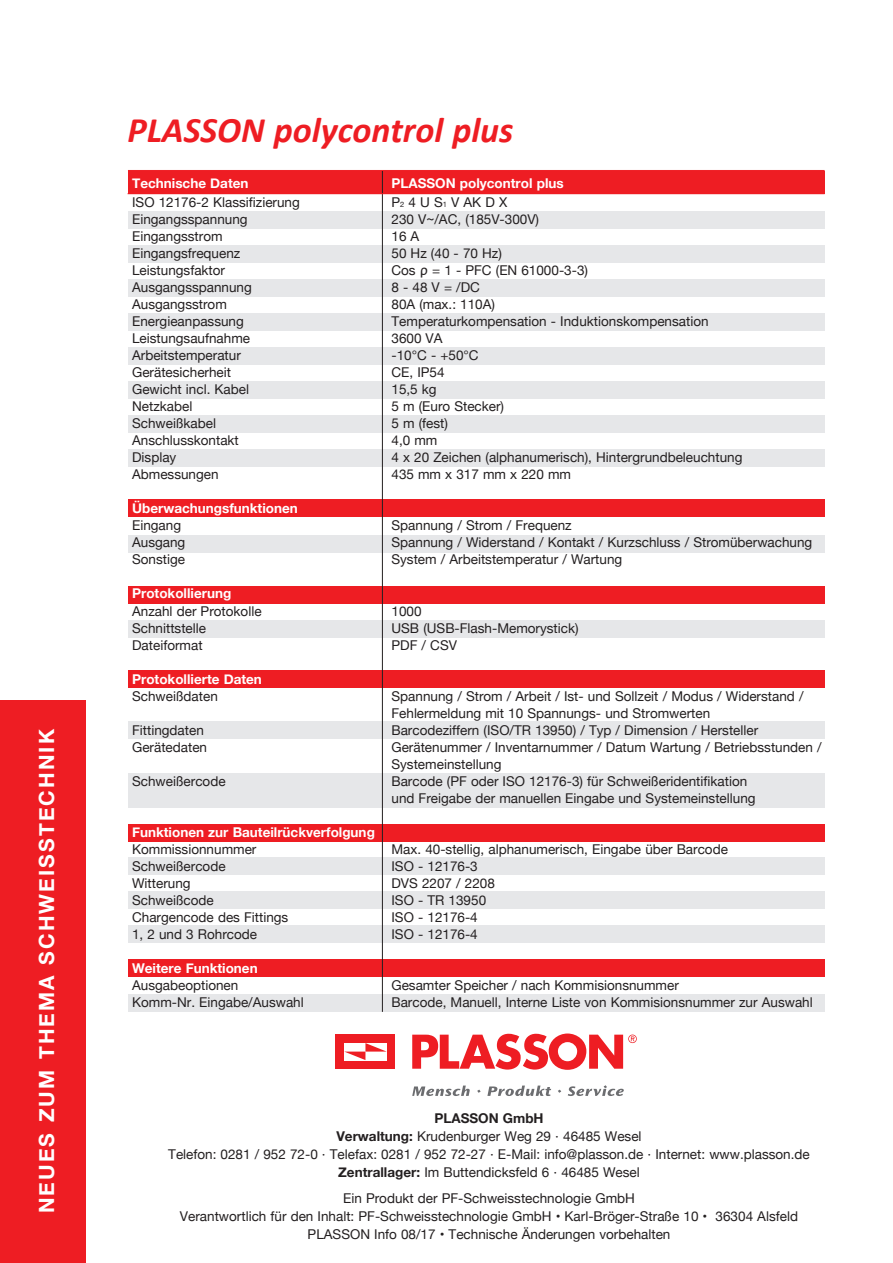
<style>
.page{position:relative;width:893px;height:1263px;background:#fff}
.page>*{position:absolute;margin:0;border:0;box-sizing:border-box;transform-origin:0 0}
.t1{font:italic 700 36px "Calibri";color:#ee1d23}
.t2{font:700 21px "Helvetica Neue";letter-spacing:.1em;color:#fff}
.t3{font:13.5px/17px "Helvetica Neue";color:#231f20}
.t4{font:700 13.5px/19.5px "Helvetica Neue";color:#fff}
.s1{font-weight:400;color:#231f20}
.s2{font-weight:400;font-size:7.5px;color:#231f20}
.s3{font-family:"Lucida Grande"}
.s4{font-weight:700}
</style>
<div class="page">
<div style="left:0;top:701px;width:85px;height:562px;background:#ee1d23"></div>
<div style="left:128px;top:171px;width:697px;height:23px;background:#ee1d23"></div>
<div style="left:128px;top:212px;width:697px;height:17px;background:#e6e7e9"></div>
<div style="left:128px;top:246px;width:697px;height:17px;background:#e6e7e9"></div>
<div style="left:128px;top:280px;width:697px;height:17px;background:#e6e7e9"></div>
<div style="left:128px;top:314px;width:697px;height:17px;background:#e6e7e9"></div>
<div style="left:128px;top:348px;width:697px;height:17px;background:#e6e7e9"></div>
<div style="left:128px;top:382px;width:697px;height:17px;background:#e6e7e9"></div>
<div style="left:128px;top:416px;width:697px;height:17px;background:#e6e7e9"></div>
<div style="left:128px;top:450px;width:697px;height:17px;background:#e6e7e9"></div>
<div style="left:128px;top:499px;width:697px;height:17px;background:#ee1d23"></div>
<div style="left:128px;top:535px;width:697px;height:17px;background:#e6e7e9"></div>
<div style="left:128px;top:586px;width:697px;height:17px;background:#ee1d23"></div>
<div style="left:128px;top:620px;width:697px;height:17px;background:#e6e7e9"></div>
<div style="left:128px;top:671px;width:697px;height:17px;background:#ee1d23"></div>
<div style="left:128px;top:722px;width:697px;height:17px;background:#e6e7e9"></div>
<div style="left:128px;top:773px;width:697px;height:34px;background:#e6e7e9"></div>
<div style="left:128px;top:824px;width:697px;height:17px;background:#ee1d23"></div>
<div style="left:128px;top:960px;width:697px;height:17px;background:#ee1d23"></div>
<div style="left:128px;top:857px;width:697px;height:17px;background:#e6e7e9"></div>
<div style="left:128px;top:891px;width:697px;height:17px;background:#e6e7e9"></div>
<div style="left:128px;top:925px;width:697px;height:17px;background:#e6e7e9"></div>
<div style="left:128px;top:995px;width:697px;height:17px;background:#e6e7e9"></div>
<hr style="left:128px;top:170px;width:697px;height:1px;background:#ee1d23">
<hr style="left:382px;top:171px;width:1px;height:841px;background:#231f20">
<hr style="left:128px;top:193px;width:697px;height:1px;background:#ee1d23">
<svg style="left:412px;top:1085px;width:212px;height:11px"></svg>
<div style="left:336px;top:1034px;width:59px;height:34px;background:#ee1d23"></div>
<svg style="left:344px;top:1043px;width:43px;height:17px"></svg>
<svg style="left:412px;top:1033px;width:225px;height:37px"></svg>
<h2 class="t2" style="left:30px;top:1213px;width:486px;rotate:-90deg">NEUES ZUM THEMA SCHWEISSTECHNIK</h2>
<h1 class="t1" style="left:128px;top:107px;width:387px">PLASSON polycontrol plus</h1>
<p class="t4" style="left:132px;top:173px;width:118px">Technische Daten</p>
<p class="t3" style="left:132px;top:195px;width:169px">ISO 12176-2 Klassifizierung<br>Eingangsspannung<br>Eingangsstrom<br>Eingangsfrequenz<br>Leistungsfaktor<br>Ausgangsspannung<br>Ausgangsstrom<br>Energieanpassung<br>Leistungsaufnahme<br>Arbeitstemperatur<br>Gerätesicherheit<br>Gewicht incl. Kabel<br>Netzkabel<br>Schweißkabel<br>Anschlusskontakt<br>Display<br>Abmessungen</p>
<p class="t4" style="left:132px;top:499px;width:167px">Überwachungsfunktionen</p>
<p class="t3" style="left:132px;top:518px;width:55px">Eingang<br>Ausgang<br>Sonstige</p>
<p class="t4" style="left:132px;top:584px;width:101px">Protokollierung</p>
<p class="t3" style="left:132px;top:603px;width:131px">Anzahl der Protokolle<br>Schnittstelle<br>Dateiformat</p>
<p class="t4" style="left:132px;top:669px;width:131px">Protokollierte Daten</p>
<p class="t3" style="left:132px;top:688px;width:87px">Schweißdaten</p>
<p class="t3" style="left:132px;top:722px;width:77px">Fittingdaten<br>Gerätedaten</p>
<p class="t3" style="left:132px;top:773px;width:95px">Schweißercode</p>
<p class="t4" style="left:132px;top:822px;width:244px">Funktionen zur Bauteilrückverfolgung</p>
<p class="t3" style="left:132px;top:841px;width:158px">Kommissionnummer<br>Schweißercode<br>Witterung<br>Schweißcode<br>Chargencode des Fittings<br>1, 2 und 3 Rohrcode</p>
<p class="t4" style="left:132px;top:958px;width:127px">Weitere Funktionen</p>
<p class="t3" style="left:132px;top:977px;width:173px">Ausgabeoptionen<br>Komm-Nr. Eingabe/Auswahl</p>
<p class="t4" style="left:391px;top:173px;width:174px">PLASSON polycontrol plus<br><span class="s1">P</span><span class="s2">2</span> <span class="s1">4 U S</span><span class="s2">1</span> <span class="s1">V AK D X</span></p>
<p class="t3" style="left:391px;top:212px;width:352px">230 V~/AC, (185V-300V)<br>16 A<br>50 Hz (40 - 70 Hz)<br>Cos <span class="s3">ρ</span> = 1 - PFC (EN 61000-3-3)<br>8 - 48 V = /DC<br>80A (max.: 110A)<br>Temperaturkompensation - Induktionskompensation<br>3600 VA<br>-10°C - +50°C<br>CE, IP54<br>15,5 kg<br>5 m (Euro Stecker)<br>5 m (fest)<br>4,0 mm<br>4 x 20 Zeichen (alphanumerisch), Hintergrundbeleuchtung<br>435 mm x 317 mm x 220 mm</p>
<p class="t3" style="left:391px;top:518px;width:422px">Spannung / Strom / Frequenz<br>Spannung / Widerstand / Kontakt / Kurzschluss / Stromüberwachung<br>System / Arbeitstemperatur / Wartung</p>
<p class="t3" style="left:391px;top:603px;width:189px">1000<br>USB (USB-Flash-Memorystick)<br>PDF / CSV</p>
<p class="t3" style="left:391px;top:688px;width:432px">Spannung / Strom / Arbeit / Ist- und Sollzeit / Modus / Widerstand / Fehlermeldung mit 10 Spannungs- und Stromwerten<br>Barcodeziffern (ISO/TR 13950) / Typ / Dimension / Hersteller Gerätenummer / Inventarnummer / Datum Wartung / Betriebsstunden / Systemeinstellung<br>Barcode (PF oder ISO 12176-3) für Schweißeridentifikation<br>und Freigabe der manuellen Eingabe und Systemeinstellung</p>
<p class="t3" style="left:391px;top:841px;width:338px">Max. 40-stellig, alphanumerisch, Eingabe über Barcode<br>ISO - 12176-3<br>DVS 2207 / 2208<br>ISO - TR 13950<br>ISO - 12176-4<br>ISO - 12176-4</p>
<p class="t3" style="left:391px;top:977px;width:423px">Gesamter Speicher / nach Kommisionsnummer<br>Barcode, Manuell, Interne Liste von Kommisionsnummer zur Auswahl</p>
<p class="t3" style="left:168px;top:1110px;width:643px;line-height:18px;text-align:center"><span class="s4">PLASSON GmbH<br>Verwaltung:</span> Krudenburger Weg 29 · 46485 Wesel<br>Telefon: 0281 / 952 72-0 · Telefax: 0281 / 952 72-27 · E-Mail: info@plasson.de · Internet: www.plasson.de <span class="s4">Zentrallager:</span> Im Buttendicksfeld 6 · 46485 Wesel</p>
<p class="t3" style="left:180px;top:1190px;width:620px;line-height:18px;text-align:center">Ein Produkt der PF-Schweisstechnologie GmbH<br>Verantwortlich für den Inhalt: PF-Schweisstechnologie GmbH • Karl-Bröger-Straße 10 • 36304 Alsfeld<br>PLASSON Info 08/17 • Technische Änderungen vorbehalten</p>
</div>
